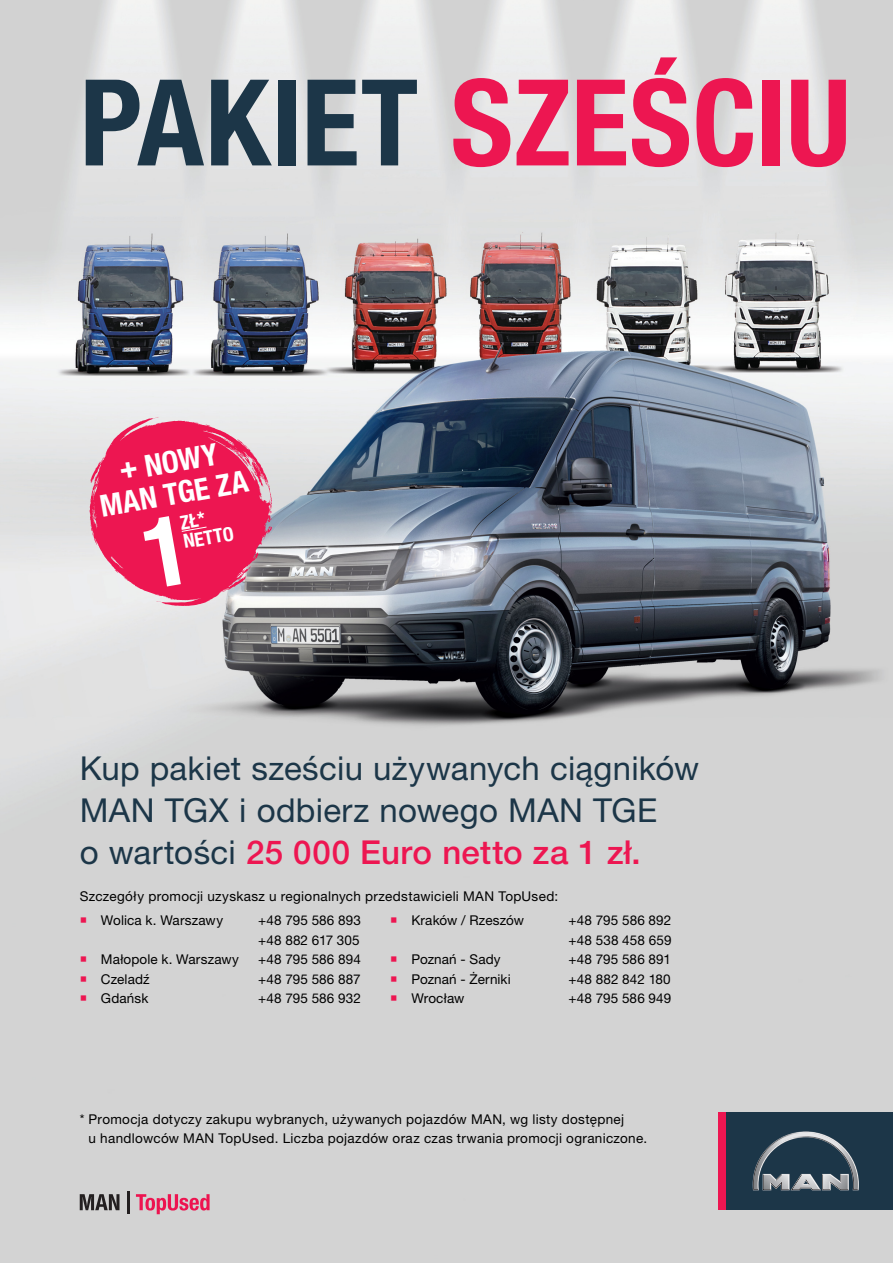
<style>
.page{position:relative;width:893px;height:1263px;background:#fff}
.page>*{position:absolute;margin:0;border:0;box-sizing:border-box;transform-origin:0 0}
.t1{font:700 condensed 120px "Helvetica Neue LT Pro";letter-spacing:.005em;color:#ed1651}
.t2{font:33px/42px "Helvetica Neue LT Pro";letter-spacing:.01em;color:#1c3648}
.t3{font:700 condensed 30.3px/31.8px "Helvetica Neue LT Pro";color:#fff;text-align:center}
.t4{font:700 condensed 19.5px/19.4px "Helvetica Neue LT Pro";color:#fff}
.t5{font:13.5px/19.5px "Helvetica Neue LT Pro";letter-spacing:.015em;color:#000}
.s1{color:#1c3648}
.s2{font-weight:500;color:#ed1651}
</style>
<div class="page">
<img style="left:0;top:0;width:893px;height:1263px">
<hr style="left:127px;top:1191px;width:2px;height:22px;background:#231f20">
<svg style="left:80px;top:1194px;width:39px;height:16px"></svg>
<svg style="left:136px;top:1194px;width:74px;height:20px"></svg>
<div style="left:719px;top:1112px;width:174px;height:98px;background:#1c3648"></div>
<svg style="left:753px;top:1131px;width:106px;height:59px"></svg>
<div style="left:719px;top:1112px;width:7px;height:98px;background:#ed1651"></div>
<svg style="left:81px;top:917px;width:5px;height:6px"></svg>
<svg style="left:81px;top:956px;width:5px;height:6px"></svg>
<svg style="left:81px;top:976px;width:5px;height:5px"></svg>
<svg style="left:81px;top:995px;width:5px;height:6px"></svg>
<svg style="left:391px;top:917px;width:5px;height:6px"></svg>
<svg style="left:391px;top:956px;width:5px;height:6px"></svg>
<svg style="left:391px;top:976px;width:5px;height:5px"></svg>
<svg style="left:391px;top:995px;width:5px;height:6px"></svg>
<svg style="left:89px;top:417px;width:183px;height:189px;background:#e84b76"></svg>
<h1 class="t1" style="left:80px;top:79px;width:773px"><span class="s1">PAKIET</span> SZEŚCIU</h1>
<h3 class="t3" style="left:93px;top:463px;width:151px;rotate:-10deg">+ NOWY<br>MAN TGE ZA</h3>
<h3 class="t4" style="left:179px;top:515px;width:52px;rotate:-10deg">ZŁ*<br>NETTO</h3>
<h2 class="t2" style="left:80px;top:750px;width:621px">Kup pakiet sześciu używanych ciągników<br>MAN TGX i odbierz nowego MAN TGE<br>o wartości <span class="s2">25 000 Euro netto za 1 zł.</span></h2>
<p class="t5" style="left:80px;top:887px;width:480px">Szczegóły promocji uzyskasz u regionalnych przedstawicieli MAN TopUsed:</p>
<p class="t5" style="left:101px;top:912px;width:124px">Wolica k. Warszawy</p>
<p class="t5" style="left:258px;top:912px;width:104px">+48 795 586 893 +48 882 617 305</p>
<p class="t5" style="left:101px;top:951px;width:139px">Małopole k. Warszawy</p>
<p class="t5" style="left:258px;top:951px;width:104px">+48 795 586 894</p>
<p class="t5" style="left:101px;top:970px;width:50px">Czeladź</p>
<p class="t5" style="left:258px;top:970px;width:104px">+48 795 586 887</p>
<p class="t5" style="left:101px;top:990px;width:49px">Gdańsk</p>
<p class="t5" style="left:258px;top:990px;width:104px">+48 795 586 932</p>
<p class="t5" style="left:411px;top:912px;width:114px">Kraków / Rzeszów</p>
<p class="t5" style="left:569px;top:912px;width:104px">+48 795 586 892 +48 538 458 659</p>
<p class="t5" style="left:411px;top:951px;width:91px">Poznań - Sady</p>
<p class="t5" style="left:569px;top:951px;width:104px">+48 795 586 891</p>
<p class="t5" style="left:411px;top:970px;width:101px">Poznań - Żerniki</p>
<p class="t5" style="left:569px;top:970px;width:104px">+48 882 842 180</p>
<p class="t5" style="left:411px;top:990px;width:55px">Wrocław</p>
<p class="t5" style="left:569px;top:990px;width:104px">+48 795 586 949</p>
<p class="t5" style="left:89px;top:1111px;width:560px;text-indent:-9px">* Promocja dotyczy zakupu wybranych, używanych pojazdów MAN, wg listy dostępnej<br>u handlowców MAN TopUsed. Liczba pojazdów oraz czas trwania promocji ograniczone.</p>
</div>
